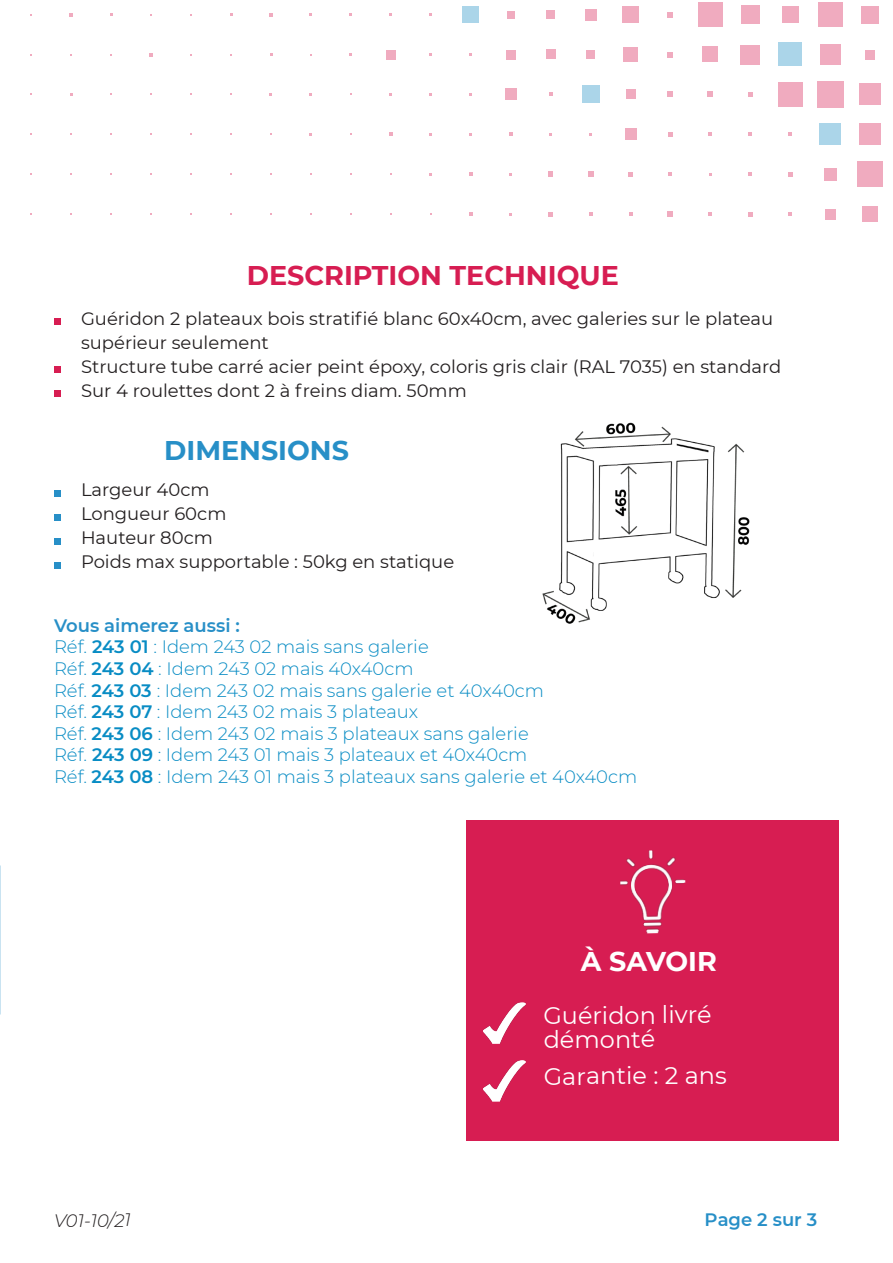
<style>
.page{position:relative;width:893px;height:1263px;background:#fff}
.page>*{position:absolute;margin:0;border:0;box-sizing:border-box;transform-origin:0 0}
.t1{font:700 27px "Montserrat";color:#d71d52}
.t2{font:700 27px "Montserrat";color:#278fc7}
.t3{font:700 27px "Montserrat";letter-spacing:-.005em;color:#fff}
.t4{font:24px/23.9px "Montserrat";letter-spacing:-.005em;color:#fff}
.t5{font:300 18px/21.6px "Montserrat";color:#088cc4}
.t6{font:18px/24px "Montserrat";color:#231f20}
.t7{font:italic 300 18px "Montserrat";letter-spacing:-.005em;color:#231f20}
.t8{font:600 18px "Montserrat";color:#278fc7}
.s1{font-weight:600;color:#278fc7}
.s2{font-weight:600}
</style>
<div class="page">
<div style="left:862px;top:206px;width:16px;height:16px;background:#f0abbf"></div>
<div style="left:857px;top:162px;width:26px;height:25px;background:#f0abbf"></div>
<div style="left:859px;top:124px;width:22px;height:21px;background:#f0abbf"></div>
<div style="left:859px;top:84px;width:22px;height:21px;background:#f0abbf"></div>
<div style="left:865px;top:50px;width:10px;height:9px;background:#f0abbf"></div>
<div style="left:861px;top:6px;width:18px;height:17px;background:#f0abbf"></div>
<div style="left:825px;top:209px;width:10px;height:10px;background:#f0abbf"></div>
<div style="left:824px;top:168px;width:12px;height:12px;background:#f0abbf"></div>
<div style="left:819px;top:124px;width:22px;height:21px;background:#abd5e9"></div>
<div style="left:817px;top:81px;width:26px;height:27px;background:#f0abbf"></div>
<div style="left:820px;top:44px;width:20px;height:21px;background:#f0abbf"></div>
<div style="left:818px;top:2px;width:24px;height:25px;background:#f0abbf"></div>
<svg style="left:788px;top:212px;width:4px;height:4px"></svg>
<svg style="left:788px;top:172px;width:4px;height:5px"></svg>
<svg style="left:788px;top:132px;width:4px;height:4px"></svg>
<div style="left:778px;top:82px;width:25px;height:25px;background:#f0abbf"></div>
<div style="left:778px;top:43px;width:24px;height:23px;background:#abd5e9"></div>
<div style="left:782px;top:6px;width:16px;height:17px;background:#f0abbf"></div>
<svg style="left:748px;top:212px;width:5px;height:5px"></svg>
<svg style="left:748px;top:172px;width:4px;height:4px"></svg>
<svg style="left:748px;top:132px;width:4px;height:4px"></svg>
<svg style="left:748px;top:92px;width:4px;height:5px"></svg>
<div style="left:740px;top:45px;width:20px;height:19px;background:#f0abbf"></div>
<div style="left:741px;top:5px;width:18px;height:19px;background:#f0abbf"></div>
<svg style="left:709px;top:212px;width:3px;height:4px"></svg>
<svg style="left:708px;top:92px;width:5px;height:5px"></svg>
<div style="left:703px;top:47px;width:15px;height:15px;background:#f0abbf"></div>
<div style="left:698px;top:2px;width:25px;height:25px;background:#f0abbf"></div>
<svg style="left:668px;top:212px;width:5px;height:5px"></svg>
<svg style="left:668px;top:132px;width:5px;height:5px"></svg>
<svg style="left:668px;top:92px;width:5px;height:5px"></svg>
<svg style="left:668px;top:52px;width:5px;height:5px"></svg>
<svg style="left:667px;top:12px;width:6px;height:6px"></svg>
<svg style="left:629px;top:212px;width:3px;height:4px"></svg>
<svg style="left:628px;top:172px;width:5px;height:5px"></svg>
<div style="left:625px;top:129px;width:11px;height:11px;background:#f0abbf"></div>
<div style="left:626px;top:90px;width:9px;height:9px;background:#f0abbf"></div>
<div style="left:623px;top:47px;width:15px;height:15px;background:#f0abbf"></div>
<div style="left:622px;top:6px;width:16px;height:17px;background:#f0abbf"></div>
<svg style="left:589px;top:212px;width:3px;height:4px"></svg>
<svg style="left:588px;top:172px;width:5px;height:5px"></svg>
<div style="left:582px;top:86px;width:17px;height:17px;background:#abd5e9"></div>
<div style="left:586px;top:50px;width:9px;height:9px;background:#f0abbf"></div>
<div style="left:585px;top:9px;width:11px;height:11px;background:#f0abbf"></div>
<svg style="left:548px;top:212px;width:5px;height:5px"></svg>
<svg style="left:548px;top:172px;width:5px;height:5px"></svg>
<svg style="left:549px;top:92px;width:3px;height:4px"></svg>
<div style="left:546px;top:50px;width:9px;height:9px;background:#f0abbf"></div>
<div style="left:546px;top:10px;width:9px;height:9px;background:#f0abbf"></div>
<div style="left:505px;top:89px;width:11px;height:11px;background:#f0abbf"></div>
<div style="left:506px;top:50px;width:10px;height:9px;background:#f0abbf"></div>
<div style="left:507px;top:11px;width:8px;height:7px;background:#f0abbf"></div>
<svg style="left:469px;top:212px;width:4px;height:4px"></svg>
<div style="left:462px;top:6px;width:17px;height:17px;background:#abd5e9"></div>
<svg style="left:389px;top:132px;width:4px;height:4px"></svg>
<div style="left:386px;top:50px;width:10px;height:9px;background:#f0abbf"></div>
<svg style="left:269px;top:13px;width:4px;height:3px"></svg>
<svg style="left:69px;top:13px;width:4px;height:3px"></svg>
<svg style="left:54px;top:490px;width:6px;height:6px"></svg>
<svg style="left:54px;top:514px;width:6px;height:6px"></svg>
<svg style="left:54px;top:538px;width:6px;height:6px"></svg>
<svg style="left:54px;top:562px;width:6px;height:6px"></svg>
<div style="left:54px;top:318px;width:6px;height:7px;background:#d71d52"></div>
<div style="left:54px;top:366px;width:6px;height:7px;background:#d71d52"></div>
<div style="left:54px;top:390px;width:6px;height:7px;background:#d71d52"></div>
<div style="left:467px;top:820px;width:372px;height:321px;background:#d71d52"></div>
<img style="left:620px;top:850px;width:66px;height:84px">
<img style="left:483px;top:1002px;width:43px;height:42px">
<img style="left:483px;top:1060px;width:43px;height:42px">
<img style="left:542px;top:422px;width:208px;height:202px">
<h1 class="t1" style="left:247px;top:256px;width:374px">DESCRIPTION TECHNIQUE</h1>
<p class="t6" style="left:81px;top:306px;width:702px">Guéridon 2 plateaux bois stratifié blanc 60x40cm, avec galeries sur le plateau supérieur seulement<br>Structure tube carré acier peint époxy, coloris gris clair (RAL 7035) en standard Sur 4 roulettes dont 2 à freins diam. 50mm</p>
<h1 class="t2" style="left:164px;top:431px;width:186px">DIMENSIONS</h1>
<p class="t6" style="left:81px;top:477px;width:375px">Largeur 40cm<br>Longueur 60cm<br>Hauteur 80cm<br>Poids max supportable : 50kg en statique</p>
<p class="t5" style="left:54px;top:614px;width:585px"><span class="s1">Vous aimerez aussi :<br></span>Réf. <span class="s2">243 01</span> : Idem 243 02 mais sans galerie<br>Réf. <span class="s2">243 04</span> : Idem 243 02 mais 40x40cm<br>Réf. <span class="s2">243 03</span> : Idem 243 02 mais sans galerie et 40x40cm<br>Réf. <span class="s2">243 07</span> : Idem 243 02 mais 3 plateaux<br>Réf. <span class="s2">243 06</span> : Idem 243 02 mais 3 plateaux sans galerie<br>Réf. <span class="s2">243 09</span> : Idem 243 01 mais 3 plateaux et 40x40cm<br>Réf. <span class="s2">243 08</span> : Idem 243 01 mais 3 plateaux sans galerie et 40x40cm</p>
<h1 class="t3" style="left:581px;top:942px;width:138px">À SAVOIR</h1>
<h2 class="t4" style="left:543px;top:1002px;width:170px">Guéridon livré démonté</h2>
<h2 class="t4" style="left:544px;top:1063px;width:185px">Garantie : 2 ans</h2>
<p class="t7" style="left:54px;top:1208px;width:78px">V01-10/21</p>
<p class="t8" style="left:705px;top:1207px;width:114px">Page 2 sur 3</p>
</div>
